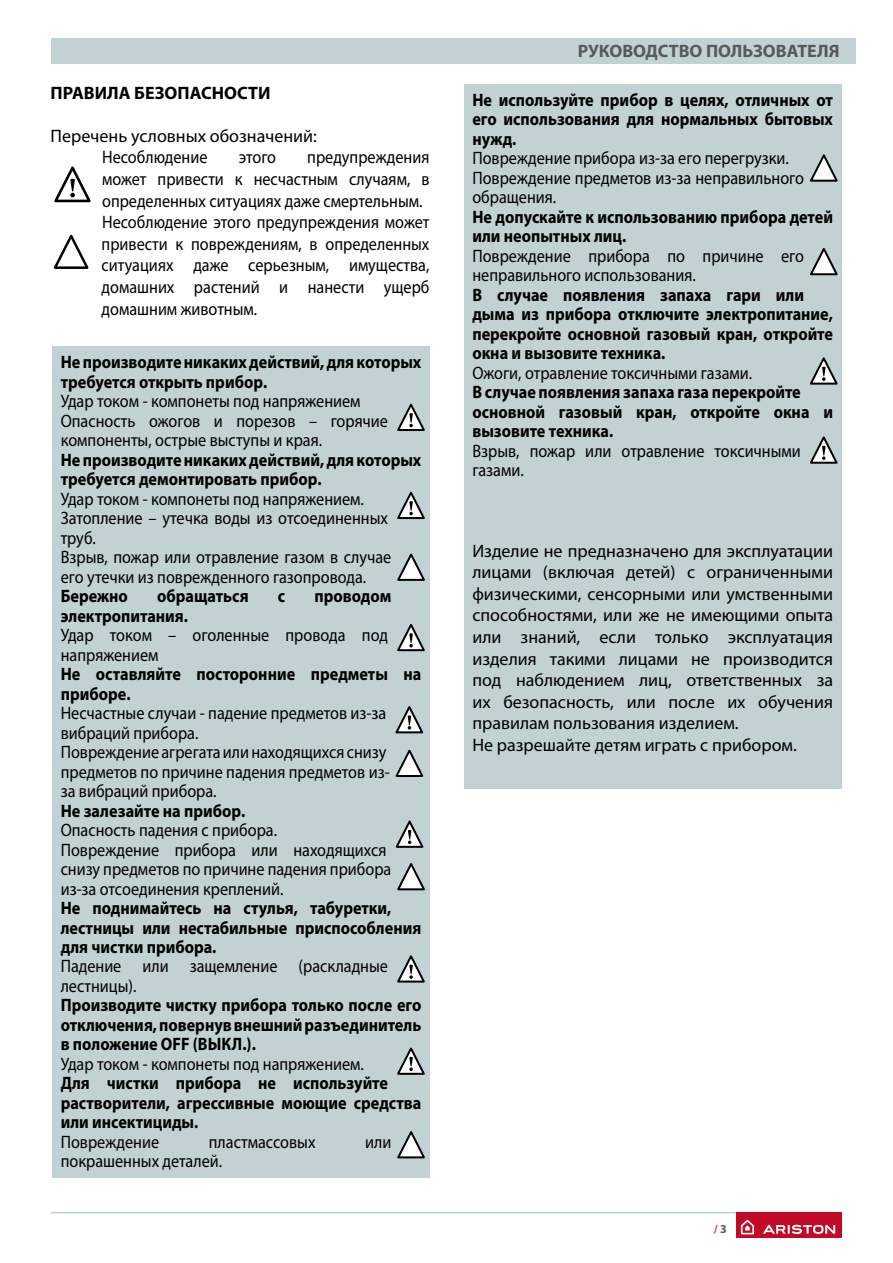
<style>
.page{position:relative;width:893px;height:1263px;background:#fff}
.page>*{position:absolute;margin:0;border:0;box-sizing:border-box;transform-origin:0 0}
.t1{font:18px/19.5px "Myriad Pro";color:#000;scale:.9 1}
.t2{font:700 18px/19.5px "Myriad Pro";color:#000;scale:.9 1}
.t3{font:18px/21.6px "Myriad Pro";color:#000}
.t4{font:700 18px "Myriad Pro";color:#58595b}
.t5{font:700 18px "Myriad Pro";color:#000}
.t6{font:700 12px "Myriad Pro";color:#d43345}
.s1{color:#58595b}
</style>
<div class="page">
<hr style="left:51px;top:1212px;width:791px;height:1px;background:#c2d1d4">
<div style="left:736px;top:1212px;width:106px;height:26px;background:#c20a26"></div>
<svg style="left:741px;top:1220px;width:13px;height:14px"></svg>
<svg style="left:763px;top:1225px;width:72px;height:9px"></svg>
<div style="left:51px;top:38px;width:804px;height:26px;background:#c2d1d4"></div>
<div style="left:52px;top:346px;width:378px;height:832px;background:#c2d1d4"></div>
<div style="left:464px;top:84px;width:378px;height:705px;background:#c2d1d4"></div>
<svg style="left:54px;top:166px;width:37px;height:37px"></svg>
<svg style="left:53px;top:234px;width:36px;height:35px"></svg>
<svg style="left:397px;top:553px;width:28px;height:28px"></svg>
<svg style="left:395px;top:749px;width:28px;height:28px"></svg>
<svg style="left:397px;top:863px;width:28px;height:28px"></svg>
<svg style="left:397px;top:403px;width:28px;height:28px"></svg>
<svg style="left:397px;top:491px;width:28px;height:29px"></svg>
<svg style="left:395px;top:706px;width:28px;height:28px"></svg>
<svg style="left:395px;top:820px;width:29px;height:28px"></svg>
<svg style="left:397px;top:955px;width:28px;height:28px"></svg>
<svg style="left:397px;top:624px;width:28px;height:28px"></svg>
<svg style="left:397px;top:1131px;width:28px;height:28px"></svg>
<svg style="left:810px;top:154px;width:28px;height:28px"></svg>
<svg style="left:810px;top:248px;width:28px;height:28px"></svg>
<svg style="left:397px;top:1047px;width:28px;height:28px"></svg>
<svg style="left:810px;top:357px;width:28px;height:28px"></svg>
<svg style="left:810px;top:436px;width:28px;height:28px"></svg>
<p class="t5" style="left:51px;top:82px;width:221px">ПРАВИЛА БЕЗОПАСНОСТИ</p>
<p class="t3" style="left:102px;top:125px;width:216px;text-indent:-51px">Перечень условных обозначений:<br>Несоблюдение</p>
<p class="t1" style="left:102px;top:147px;width:366px;line-height:21.6px;text-indent:206px">предупреждения может привести к несчастным случаям, в определенных ситуациях даже смертельным.<br>Несоблюдение этого предупреждения может привести к повреждениям, в определенных ситуациях даже серьезным, имущества, домашних растений и нанести ущерб домашним животным.</p>
<p class="t1" style="left:239px;top:148px;width:43px">этого</p>
<p class="t2" style="left:61px;top:352px;width:402px">Не производите никаких действий, для которых требуется открыть прибор.</p>
<p class="t1" style="left:61px;top:392px;width:365px">Удар током - компонеты под напряжением<br>Опасность ожогов и порезов – горячие компоненты, острые выступы и края.</p>
<p class="t2" style="left:61px;top:450px;width:402px">Не производите никаких действий, для которых требуется демонтировать прибор.</p>
<p class="t1" style="left:61px;top:489px;width:369px">Удар током - компонеты под напряжением.<br>Затопление – утечка воды из отсоединенных труб.<br>Взрыв, пожар или отравление газом в случае его утечки из поврежденного газопровода.</p>
<p class="t2" style="left:61px;top:586px;width:76px">Бережно</p>
<p class="t2" style="left:157px;top:586px;width:103px">обращаться</p>
<p class="t2" style="left:278px;top:586px;width:10px">с</p>
<p class="t2" style="left:314px;top:586px;width:87px">проводом</p>
<p class="t2" style="left:61px;top:606px;width:143px">электропитания.</p>
<p class="t1" style="left:61px;top:626px;width:365px">Удар током – оголенные провода под напряжением</p>
<p class="t2" style="left:61px;top:664px;width:402px">Не оставляйте посторонние предметы на приборе.</p>
<p class="t1" style="left:61px;top:704px;width:367px">Несчастные случаи - падение предметов из-за вибраций прибора.<br>Повреждение агрегата или находящихся снизу предметов по причине падения предметов из&shy;за вибраций прибора.</p>
<p class="t2" style="left:61px;top:801px;width:207px">Не залезайте на прибор.</p>
<p class="t1" style="left:61px;top:820px;width:369px">Опасность падения с прибора.<br>Повреждение прибора или находящихся снизу предметов по причине падения прибора из-за отсоединения креплений.</p>
<p class="t2" style="left:61px;top:898px;width:402px">Не поднимайтесь на стулья, табуретки, лестницы или нестабильные приспособления для чистки прибора.</p>
<p class="t1" style="left:61px;top:957px;width:365px">Падение или защемление (раскладные лестницы).</p>
<p class="t2" style="left:61px;top:996px;width:402px;text-align:justify">Производите чистку прибора только после его отключения, повернув внешний разъединитель в положение OFF (ВЫКЛ.).</p>
<p class="t1" style="left:61px;top:1054px;width:338px">Удар током - компонеты под напряжением.</p>
<p class="t2" style="left:61px;top:1074px;width:402px">Для чистки прибора не используйте растворители, агрессивные моющие средства или инсектициды.</p>
<p class="t1" style="left:61px;top:1132px;width:111px">Повреждение</p>
<p class="t1" style="left:209px;top:1132px;width:120px">пластмассовых</p>
<p class="t1" style="left:365px;top:1132px;width:31px">или</p>
<p class="t1" style="left:61px;top:1152px;width:181px">покрашенных деталей.</p>
<p class="t4" style="left:578px;top:41px;width:263px">РУКОВОДСТВО ПОЛЬЗОВАТЕЛЯ</p>
<p class="t2" style="left:472px;top:90px;width:402px;text-align:justify">Не используйте прибор в целях, отличных от его использования для нормальных бытовых нужд.</p>
<p class="t1" style="left:472px;top:149px;width:370px">Повреждение прибора из-за его перегрузки.<br>Повреждение предметов из-за неправильного обращения.</p>
<p class="t2" style="left:472px;top:207px;width:402px">Не допускайте к использованию прибора детей или неопытных лиц.</p>
<p class="t1" style="left:472px;top:246px;width:370px">Повреждение прибора по причине его неправильного использования.</p>
<p class="t2" style="left:472px;top:285px;width:402px">В случае появления запаха гари или дыма из прибора отключите электропитание, перекройте основной газовый кран, откройте окна и вызовите техника.</p>
<p class="t1" style="left:472px;top:363px;width:312px">Ожоги, отравление токсичными газами.</p>
<p class="t2" style="left:472px;top:383px;width:402px">В случае появления запаха газа перекройте основной газовый кран, откройте окна и вызовите техника.</p>
<p class="t1" style="left:472px;top:441px;width:366px">Взрыв, пожар или отравление токсичными газами.</p>
<p class="t3" style="left:472px;top:540px;width:362px">Изделие не предназначено для эксплуатации лицами (включая детей) с ограниченными физическими, сенсорными или умственными способностями, или же не имеющими опыта или знаний, если только эксплуатация изделия такими лицами не производится под наблюдением лиц, ответственных за их безопасность, или после их обучения правилам пользования изделием.<br>Не разрешайте детям играть с прибором.</p>
<p class="t6" style="left:714px;top:1222px;width:15px">/ <span class="s1">3</span></p>
</div>
